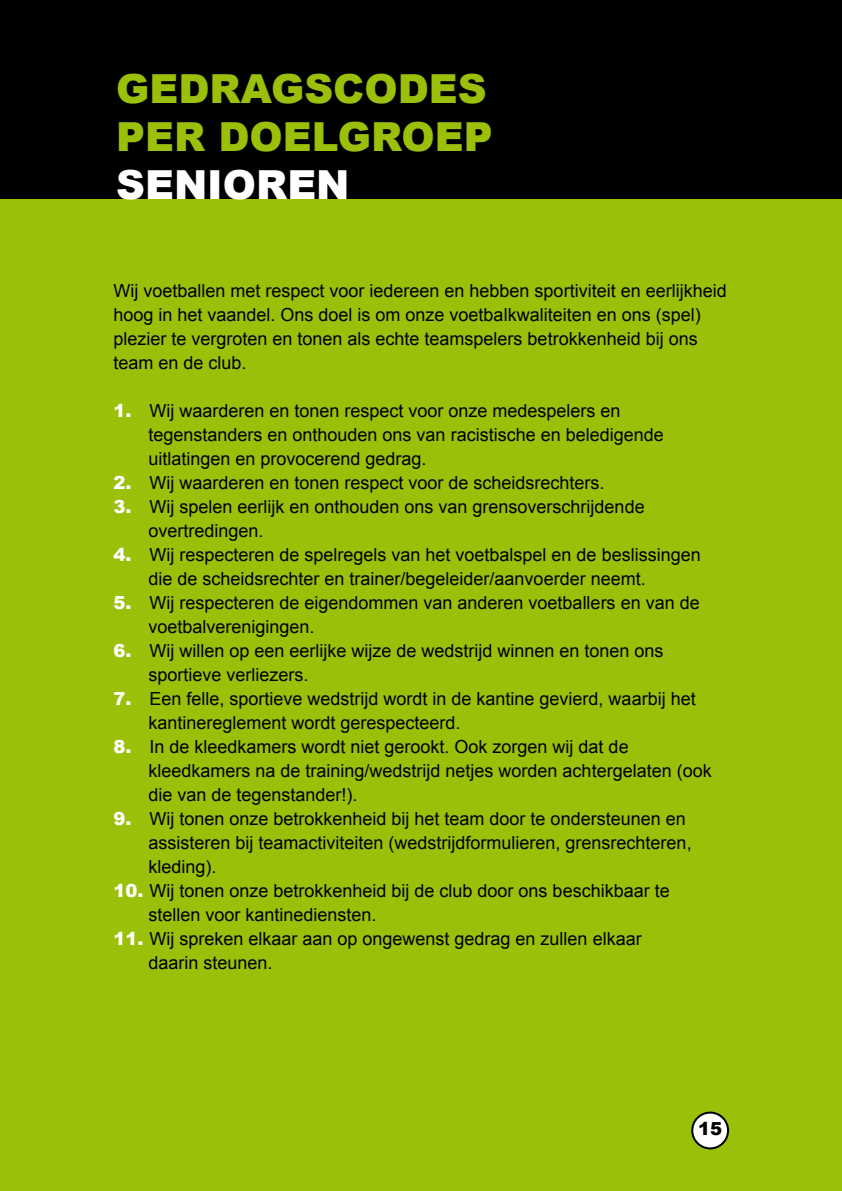
<style>
.page{position:relative;width:842px;height:1191px;background:#fff}
.page>*{position:absolute;margin:0;border:0;box-sizing:border-box;transform-origin:0 0}
.t1{font:900 40px/48px "Arial";color:#9ac00a}
.t2{font:900 40px "Arial";color:#fff}
.t3{font:18px/24px "Arial";color:#000}
.t4{font:900 18px "Arial";color:#000}
.s1{font-weight:900;color:#fff}
</style>
<div class="page">
<div style="left:0;top:198px;width:842px;height:993px;background:#9ac00a"></div>
<div style="left:0;top:0;width:842px;height:198px;background:#000"></div>
<div style="left:692px;top:1112px;width:36px;height:36px;background:#fff;border-radius:50%"></div>
<div style="left:691px;top:1111px;width:38px;height:38px;border:2px solid #000;border-radius:50%"></div>
<h1 class="t1" style="left:116px;top:64px;width:378px">GEDRAGSCODES<br>PER DOELGROEP</h1>
<h1 class="t2" style="left:116px;top:156px;width:235px">SENIOREN</h1>
<p class="t3" style="left:113px;top:278px;width:615px">Wij voetballen met respect voor iedereen en hebben sportiviteit en eerlijkheid hoog in het vaandel. Ons doel is om onze voetbalkwaliteiten en ons (spel) plezier te vergroten en tonen als echte teamspelers betrokkenheid bij ons team en de club.</p>
<p class="t3" style="left:148px;top:398px;width:517px;text-indent:-35px"><span class="s1">1.</span> Wij waarderen en tonen respect voor onze medespelers en tegenstanders en onthouden ons van racistische en beledigende uitlatingen en provocerend gedrag.</p>
<p class="t3" style="left:113px;top:470px;width:493px"><span class="s1">2.</span> Wij waarderen en tonen respect voor de scheidsrechters.</p>
<p class="t3" style="left:148px;top:494px;width:498px;text-indent:-35px"><span class="s1">3.</span> Wij spelen eerlijk en onthouden ons van grensoverschrijdende overtredingen.</p>
<p class="t3" style="left:148px;top:542px;width:554px;text-indent:-35px"><span class="s1">4.</span> Wij respecteren de spelregels van het voetbalspel en de beslissingen die de scheidsrechter en trainer/begeleider/aanvoerder neemt.</p>
<p class="t3" style="left:148px;top:590px;width:553px;text-indent:-35px"><span class="s1">5.</span> Wij respecteren de eigendommen van anderen voetballers en van de voetbalverenigingen.</p>
<p class="t3" style="left:148px;top:638px;width:517px;text-indent:-35px"><span class="s1">6.</span> Wij willen op een eerlijke wijze de wedstrijd winnen en tonen ons sportieve verliezers.</p>
<p class="t3" style="left:148px;top:686px;width:549px;text-indent:-35px"><span class="s1">7.</span> Een felle, sportieve wedstrijd wordt in de kantine gevierd, waarbij het kantinereglement wordt gerespecteerd.</p>
<p class="t3" style="left:148px;top:734px;width:565px;text-indent:-35px"><span class="s1">8.</span> In de kleedkamers wordt niet gerookt. Ook zorgen wij dat de kleedkamers na de training/wedstrijd netjes worden achtergelaten (ook die van de tegenstander!).</p>
<p class="t3" style="left:148px;top:806px;width:545px;text-indent:-35px"><span class="s1">9.</span> Wij tonen onze betrokkenheid bij het team door te ondersteunen en assisteren bij teamactiviteiten (wedstrijdformulieren, grensrechteren, kleding).</p>
<p class="t3" style="left:148px;top:878px;width:523px;text-indent:-35px"><span class="s1">10.</span> Wij tonen onze betrokkenheid bij de club door ons beschikbaar te stellen voor kantinediensten.</p>
<p class="t3" style="left:148px;top:926px;width:495px;text-indent:-35px"><span class="s1">11.</span> Wij spreken elkaar aan op ongewenst gedrag en zullen elkaar daarin steunen.</p>
<p class="t4" style="left:698px;top:1116px;width:26px">15</p>
</div>
